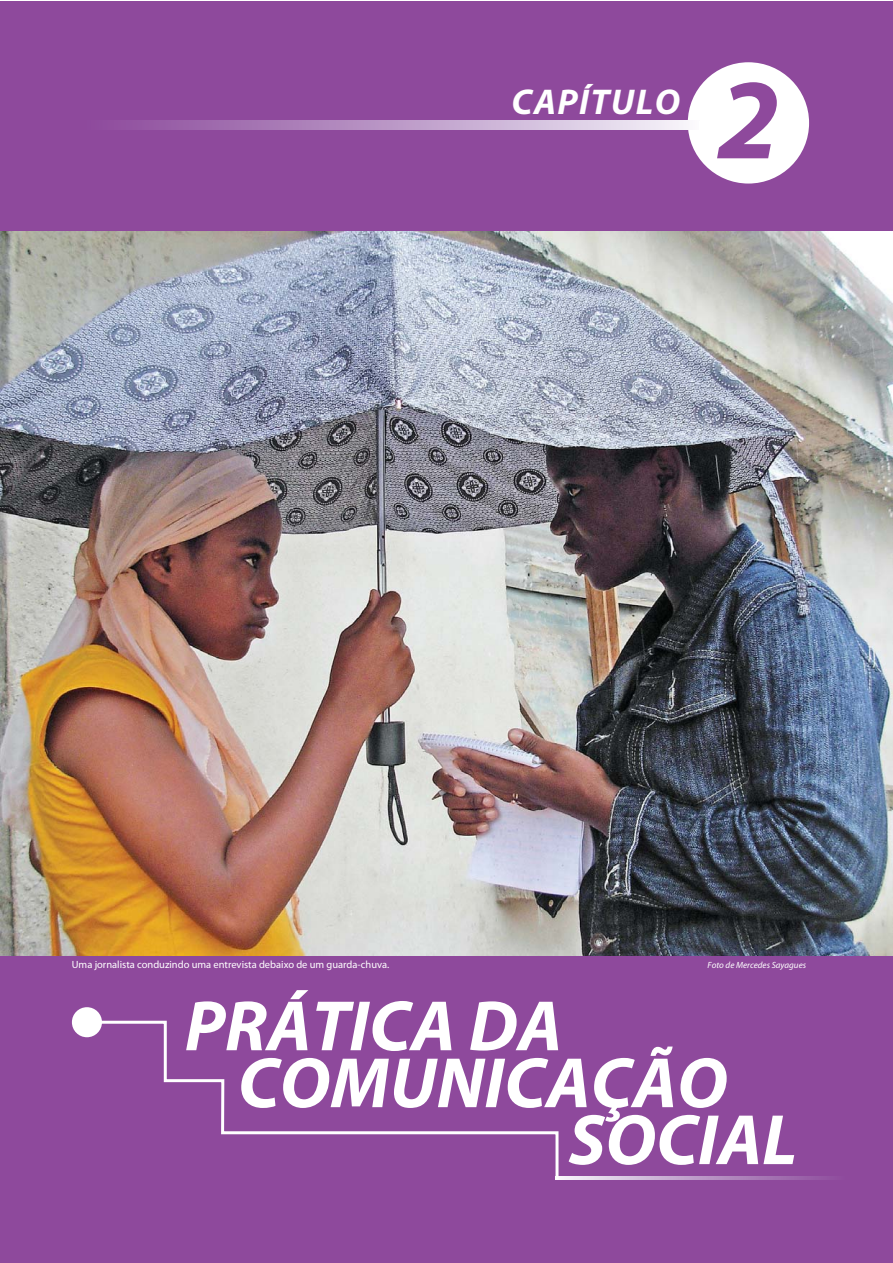
<style>
.page{position:relative;width:893px;height:1263px;background:#fff}
.page>*{position:absolute;margin:0;border:0;box-sizing:border-box;transform-origin:0 0}
.t1{font:italic 700 115.2px "Myriad Pro";color:#8e499c}
.t2{font:italic 700 71.85px "Myriad Pro";color:#fff}
.t3{font:italic 700 36px "Myriad Pro";letter-spacing:.04em;color:#fff}
.t4{font:10.5px "Myriad Pro";color:#fff}
.t5{font:italic 9px "Myriad Pro";color:#fff}
</style>
<div class="page">
<div style="left:0;top:1px;width:892px;height:1261px;background:#8e499c"></div>
<img style="left:0;top:231px;width:892px;height:724px">
<svg style="left:560px;top:1177px;width:269px;height:3px"></svg>
<div style="left:688px;top:62px;width:121px;height:122px;background:#fff;border:3px solid #fff;border-radius:50%"></div>
<svg style="left:126px;top:121px;width:176px;height:8px"></svg>
<svg style="left:302px;top:121px;width:390px;height:8px;background:#cfb8d9"></svg>
<div style="left:72px;top:1007px;width:30px;height:30px;background:#fff;border:3px solid #fff;border-radius:50%"></div>
<svg style="left:87px;top:1019px;width:473px;height:161px"></svg>
<h3 class="t3" style="left:511px;top:89px;width:170px">CAPÍTULO</h3>
<h1 class="t1" style="left:717px;top:76px;width:64px">2</h1>
<p class="t4" style="left:72px;top:961px;width:319px">Uma jornalista conduzindo uma entrevista debaixo de um guarda-chuva.</p>
<p class="t5" style="left:707px;top:962px;width:100px">Foto de Mercedes Sayagues</p>
<h2 class="t2" style="left:185px;top:999px;width:379px">PRÁTICA DA</h2>
<h2 class="t2" style="left:238px;top:1056px;width:491px">COMUNICAÇÃO</h2>
<h2 class="t2" style="left:569px;top:1113px;width:230px">SOCIAL</h2>
</div>
